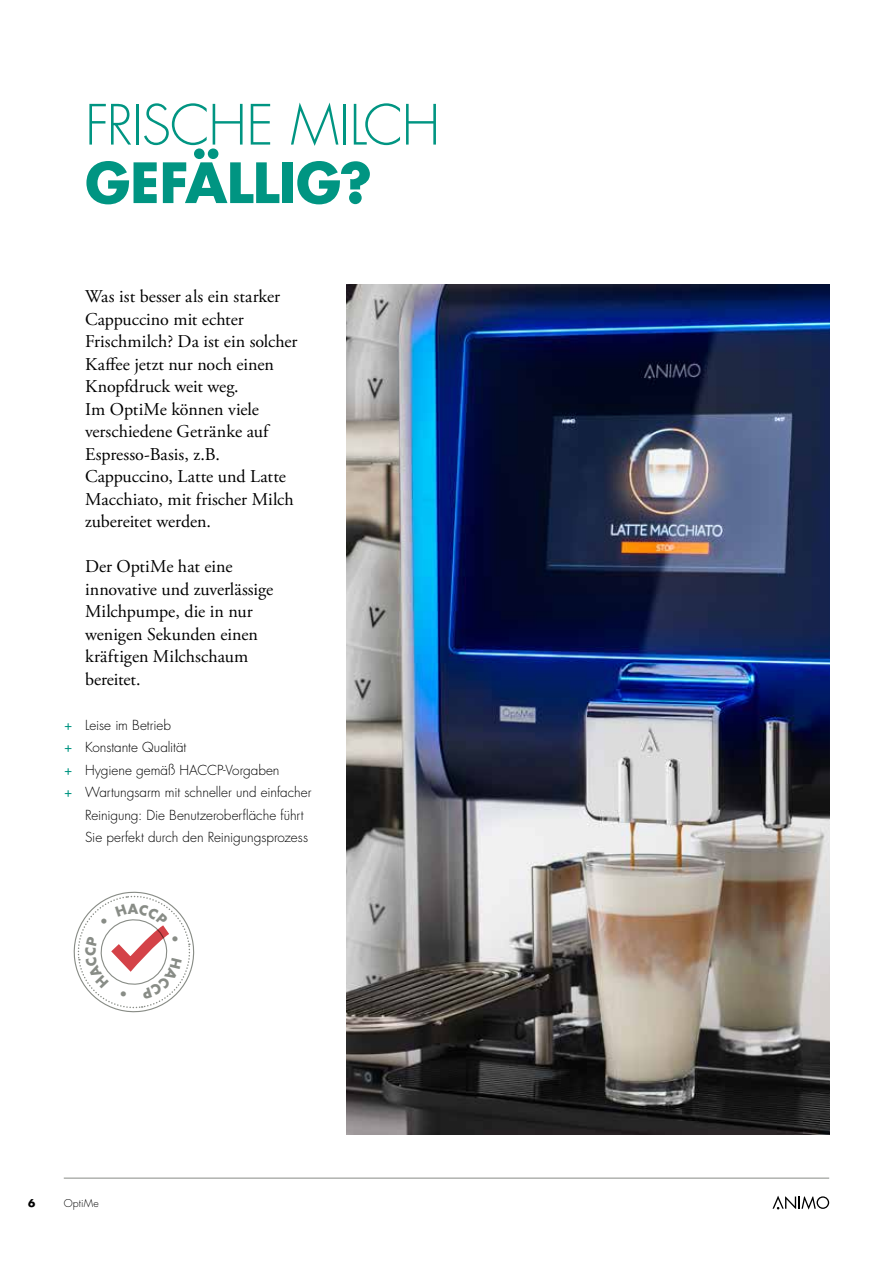
<style>
.page{position:relative;width:893px;height:1263px;background:#fff}
.page>*{position:absolute;margin:0;border:0;box-sizing:border-box;transform-origin:0 0}
.t1{font:300 54px "Futura Std";letter-spacing:-.025em;color:#009582}
.t2{font:700 54px "Futura Std";letter-spacing:-.01em;color:#009582}
.t3{font:18px/22.5px "Adobe Garamond Pro";color:#000}
.t4{font:300 13.5px "Futura Std";letter-spacing:-.005em;color:#000}
.t5{font:300 10.5px "Futura Std";letter-spacing:.015em;color:#000}
.t6{font:700 10.5px "Futura Std";color:#000}
.s1{font-weight:400;color:#009582}
</style>
<div class="page">
<svg style="left:772px;top:1195px;width:57px;height:14px"></svg>
<hr style="left:64px;top:1178px;width:765px;height:1px;background:#888c86">
<img style="left:347px;top:285px;width:482px;height:850px">
<svg style="left:73px;top:891px;width:122px;height:122px"></svg>
<h1 class="t1" style="left:85px;top:92px;width:357px">FRISCHE MILCH</h1>
<h1 class="t2" style="left:85px;top:147px;width:289px">GEFÄLLIG?</h1>
<p class="t3" style="left:85px;top:286px;width:214px">Was ist besser als ein starker<br>Cappuccino mit echter<br>Frischmilch? Da ist ein solcher<br>Kaffee jetzt nur noch einen<br>Knopfdruck weit weg.<br>Im OptiMe können viele verschiedene Getränke auf<br>Espresso-Basis, z.B.<br>Cappuccino, Latte und Latte<br>Macchiato, mit frischer Milch zubereitet werden.</p>
<p class="t3" style="left:85px;top:556px;width:190px">Der OptiMe hat eine innovative und zuverlässige<br>Milchpumpe, die in nur wenigen Sekunden einen kräftigen Milchschaum bereitet.</p>
<p class="t4" style="left:64px;top:716px;width:108px"><span class="s1">+</span> Leise im Betrieb</p>
<p class="t4" style="left:64px;top:739px;width:124px"><span class="s1">+</span> Konstante Qualität</p>
<p class="t4" style="left:64px;top:761px;width:217px"><span class="s1">+</span> Hygiene gemäß HACCP-Vorgaben</p>
<p class="t4" style="left:64px;top:784px;width:249px"><span class="s1">+</span> Wartungsarm mit schneller und einfacher</p>
<p class="t4" style="left:85px;top:806px;width:220px">Reinigung: Die Benutzeroberfläche führt</p>
<p class="t4" style="left:85px;top:829px;width:225px">Sie perfekt durch den Reinigungsprozess</p>
<p class="t6" style="left:28px;top:1196px;width:9px">6</p>
<p class="t5" style="left:64px;top:1197px;width:37px">OptiMe</p>
</div>
